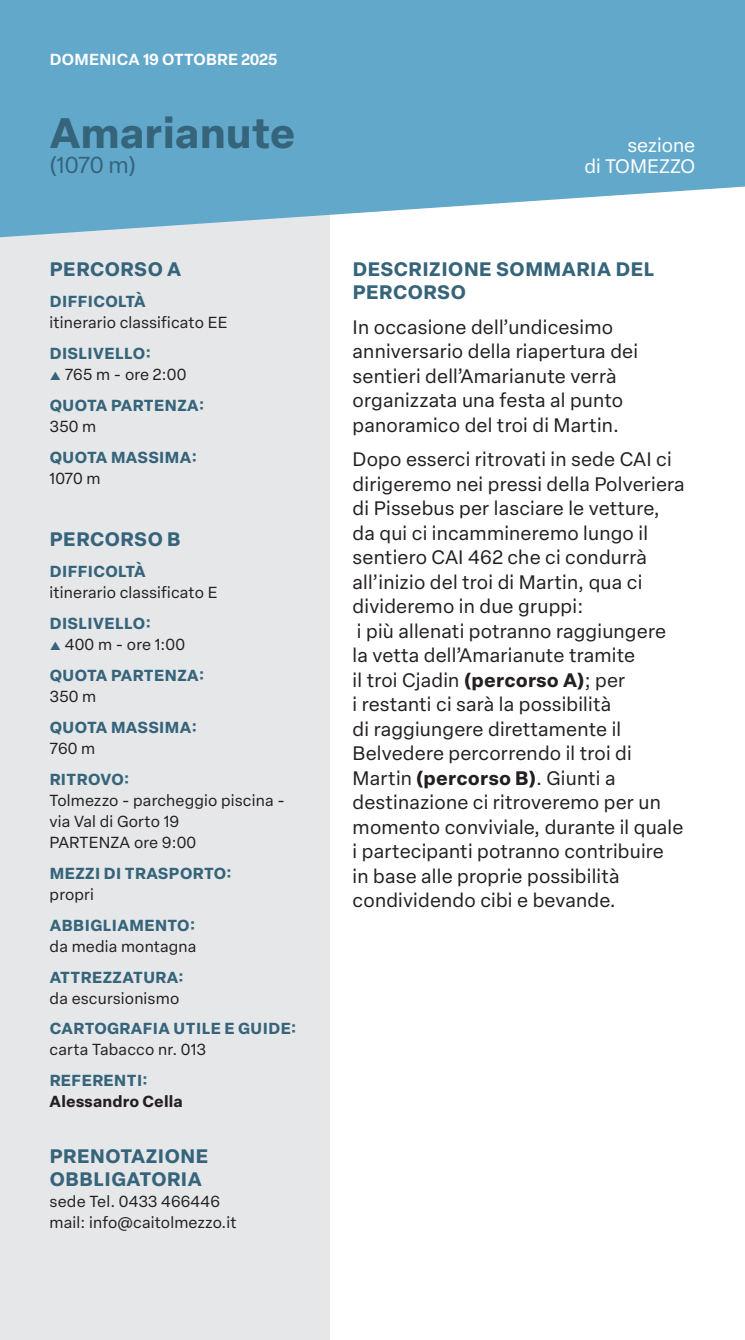
<style>
.page{position:relative;width:745px;height:1340px;background:#fff}
.page>*{position:absolute;margin:0;border:0;box-sizing:border-box;transform-origin:0 0}
.t1{font:700 42px "Elza Text";color:#35647b}
.t2{font:22.75px "Elza Text";color:#35647b}
.t3{font:19.25px/24.5px "Elza Text";letter-spacing:.01em;color:#231f20}
.t4{font:700 19.25px/22.8px "Elza Text";letter-spacing:.03em;color:#35647b}
.t5{font:19.25px/21px "Elza Text";color:#fff;text-align:right}
.t6{font:15.75px/21px "Elza Text";letter-spacing:.01em;color:#231f20}
.t7{font:700 15.75px/31px "Elza Text";letter-spacing:.03em;color:#35647b}
.t8{font:600 15.75px "Elza Text";letter-spacing:.02em;color:#fff}
.t9{font:700 15.75px "Elza Text";letter-spacing:.01em;color:#231f20}
.s1{font-weight:400;color:#231f20}
.s2{font-weight:700}
</style>
<div class="page">
<div style="left:0;top:134px;width:329px;height:1205px;background:#e6e7e9"></div>
<svg style="left:0;top:0;width:744px;height:239px;background:#73b1d0"></svg>
<p class="t8" style="left:50px;top:47px;width:229px">DOMENICA 19 OTTOBRE 2025</p>
<h1 class="t1" style="left:50px;top:101px;width:247px">Amarianute</h1>
<p class="t2" style="left:50px;top:148px;width:88px">(1070 m)</p>
<p class="t4" style="left:50px;top:257px;width:133px">PERCORSO A</p>
<p class="t7" style="left:50px;top:285px;width:97px">DIFFICOLTÀ</p>
<p class="t6" style="left:50px;top:311px;width:179px">itinerario classificato EE</p>
<p class="t7" style="left:50px;top:337px;width:103px">DISLIVELLO:</p>
<p class="t7" style="left:50px;top:358px;width:156px">▲ <span class="s1">765 m - ore 2:00<br></span>QUOTA PARTENZA:</p>
<p class="t6" style="left:50px;top:415px;width:48px">350 m</p>
<p class="t7" style="left:50px;top:441px;width:149px">QUOTA MASSIMA:</p>
<p class="t6" style="left:50px;top:467px;width:52px">1070 m</p>
<p class="t4" style="left:50px;top:527px;width:132px">PERCORSO B</p>
<p class="t7" style="left:50px;top:555px;width:97px">DIFFICOLTÀ</p>
<p class="t6" style="left:50px;top:581px;width:169px">itinerario classificato E</p>
<p class="t7" style="left:50px;top:607px;width:103px">DISLIVELLO:</p>
<p class="t7" style="left:50px;top:628px;width:156px">▲ <span class="s1">400 m - ore 1:00<br></span>QUOTA PARTENZA:</p>
<p class="t6" style="left:50px;top:685px;width:48px">350 m</p>
<p class="t7" style="left:50px;top:711px;width:149px">QUOTA MASSIMA:</p>
<p class="t6" style="left:50px;top:737px;width:47px">760 m</p>
<p class="t7" style="left:50px;top:763px;width:81px">RITROVO:</p>
<p class="t6" style="left:50px;top:788px;width:236px">Tolmezzo - parcheggio piscina - via Val di Gorto 19<br>PARTENZA ore 9:00</p>
<p class="t7" style="left:50px;top:857px;width:183px">MEZZI DI TRASPORTO:</p>
<p class="t6" style="left:50px;top:882px;width:46px">propri</p>
<p class="t7" style="left:50px;top:908px;width:147px">ABBIGLIAMENTO:</p>
<p class="t6" style="left:50px;top:934px;width:148px">da media montagna</p>
<p class="t7" style="left:50px;top:960px;width:135px">ATTREZZATURA:</p>
<p class="t6" style="left:50px;top:986px;width:131px">da escursionismo</p>
<p class="t7" style="left:50px;top:1012px;width:248px">CARTOGRAFIA UTILE E GUIDE:</p>
<p class="t6" style="left:50px;top:1038px;width:158px">carta Tabacco nr. 013</p>
<p class="t7" style="left:50px;top:1064px;width:99px">REFERENTI:</p>
<p class="t9" style="left:50px;top:1089px;width:135px">Alessandro Cella</p>
<p class="t4" style="left:50px;top:1143px;width:160px">PRENOTAZIONE<br>OBBLIGATORIA</p>
<p class="t6" style="left:50px;top:1189px;width:188px">sede Tel. 0433 466446 mail: info@caitolmezzo.it</p>
<p class="t5" style="left:584px;top:134px;width:112px">sezione<br>di TOMEZZO</p>
<p class="t4" style="left:352px;top:257px;width:303px">DESCRIZIONE SOMMARIA DEL<br>PERCORSO</p>
<p class="t3" style="left:352px;top:313px;width:287px">In occasione dell’undicesimo anniversario della riapertura dei sentieri dell’Amarianute verrà organizzata una festa al punto panoramico del troi di Martin.</p>
<p class="t3" style="left:352px;top:446px;width:333px">Dopo esserci ritrovati in sede CAI ci dirigeremo nei pressi della Polveriera di Pissebus per lasciare le vetture, da qui ci incammineremo lungo il sentiero CAI 462 che ci condurrà all’inizio del troi di Martin, qua ci divideremo in due gruppi:<br>i più allenati potranno raggiungere<br>la vetta dell’Amarianute tramite<br>il troi Cjadin <span class="s2">(percorso A)</span>; per<br>i restanti ci sarà la possibilità<br>di raggiungere direttamente il Belvedere percorrendo il troi di Martin <span class="s2">(percorso B)</span>. Giunti a destinazione ci ritroveremo per un momento conviviale, durante il quale i partecipanti potranno contribuire in base alle proprie possibilità condividendo cibi e bevande.</p>
</div>
